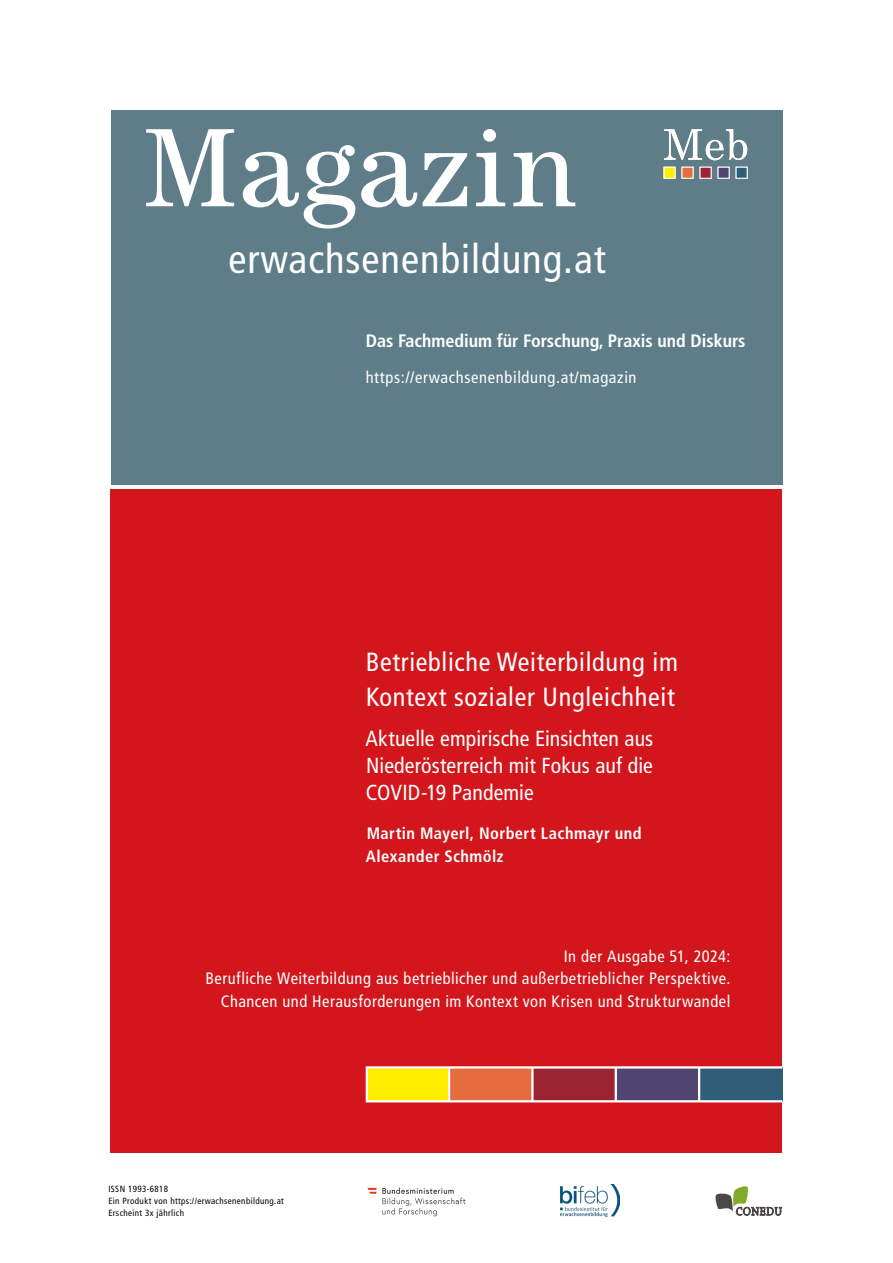
<style>
.page{position:relative;width:893px;height:1263px;background:#fff}
.page>*{position:absolute;margin:0;border:0;box-sizing:border-box;transform-origin:0 0}
.t1{font:condensed 40.5px "Frutiger LT Std";letter-spacing:.025em;color:#fff}
.UE1{font:condensed 26.25px/34.5px "Frutiger LT Std";letter-spacing:.025em;color:#fff}
.UE2{font:condensed 21.75px/27px "Frutiger LT Std";letter-spacing:.005em;color:#fff;text-align:justify}
.t2{font:700 condensed 18px "Frutiger LT Std";color:#fff}
.t3{font:condensed 16.5px/22.5px "Frutiger LT Std";letter-spacing:.03em;color:#fff;text-align:right}
.Autorinnen{font:700 condensed 16.5px/22.5px "Frutiger LT Std";letter-spacing:.025em;color:#fff}
.t4{font:condensed 9px/12px "Frutiger LT Std";letter-spacing:.04em;color:#000}
</style>
<div class="page">
<div style="left:111px;top:111px;width:671px;height:374px;background:#5f7d88"></div>
<div style="left:111px;top:489px;width:671px;height:663px;background:#d2161c"></div>
<div style="left:532px;top:1067px;width:84px;height:34px;background:#9b2433"></div>
<div style="left:616px;top:1067px;width:83px;height:34px;background:#4f456f"></div>
<div style="left:699px;top:1067px;width:83px;height:34px;background:#2f5e78"></div>
<div style="left:367px;top:1067px;width:82px;height:34px;background:#ffed00"></div>
<div style="left:449px;top:1067px;width:83px;height:34px;background:#e56c3d"></div>
<hr style="left:448px;top:1067px;width:2px;height:34px;background:#fff">
<hr style="left:531px;top:1067px;width:3px;height:34px;background:#fff">
<hr style="left:615px;top:1067px;width:2px;height:34px;background:#fff">
<hr style="left:698px;top:1067px;width:2px;height:34px;background:#fff">
<div style="left:366px;top:1066px;width:417px;height:36px;border:2px solid #fff"></div>
<svg style="left:146px;top:129px;width:429px;height:100px"></svg>
<div style="left:700px;top:167px;width:11px;height:11px;background:#9b2433;border:1px solid #fff"></div>
<div style="left:718px;top:167px;width:11px;height:11px;background:#4f456f;border:1px solid #fff"></div>
<div style="left:736px;top:167px;width:11px;height:11px;background:#2f5e78;border:1px solid #fff"></div>
<div style="left:664px;top:167px;width:11px;height:11px;background:#ffed00"></div>
<div style="left:682px;top:167px;width:11px;height:11px;background:#e56c3d;border:1px solid #fff"></div>
<svg style="left:664px;top:129px;width:83px;height:31px"></svg>
<svg style="left:715px;top:1186px;width:67px;height:29px"></svg>
<img style="left:367px;top:1187px;width:99px;height:30px">
<img style="left:561px;top:1185px;width:59px;height:32px">
<h1 class="t1" style="left:229px;top:235px;width:379px">erwachsenenbildung.at</h1>
<p class="t2" style="left:366px;top:330px;width:381px">Das Fachmedium für Forschung, Praxis und Diskurs</p>
<p class="t3" style="left:366px;top:366px;width:272px">https://erwachsenenbildung.at/magazin</p>
<h2 class="UE1" style="left:366px;top:645px;width:314px">Betriebliche Weiterbildung im<br>Kontext sozialer Ungleichheit</h2>
<h2 class="UE2" style="left:365px;top:725px;width:289px">Aktuelle empirische Einsichten aus Niederösterreich mit Fokus auf die COVID-19 Pandemie</h2>
<p class="Autorinnen" style="left:366px;top:822px;width:277px">Martin Mayerl, Norbert Lachmayr und<br>Alexander Schmölz</p>
<p class="t3" style="left:205px;top:945px;width:526px">In der Ausgabe 51, 2024:<br>Berufliche Weiterbildung aus betrieblicher und außerbetrieblicher Perspektive.<br>Chancen und Herausforderungen im Kontext von Krisen und Strukturwandel</p>
<p class="t4" style="left:108px;top:1183px;width:177px">ISSN 1993-6818<br>Ein Produkt von https://erwachsenenbildung.at<br>Erscheint 3x jährlich</p>
</div>
